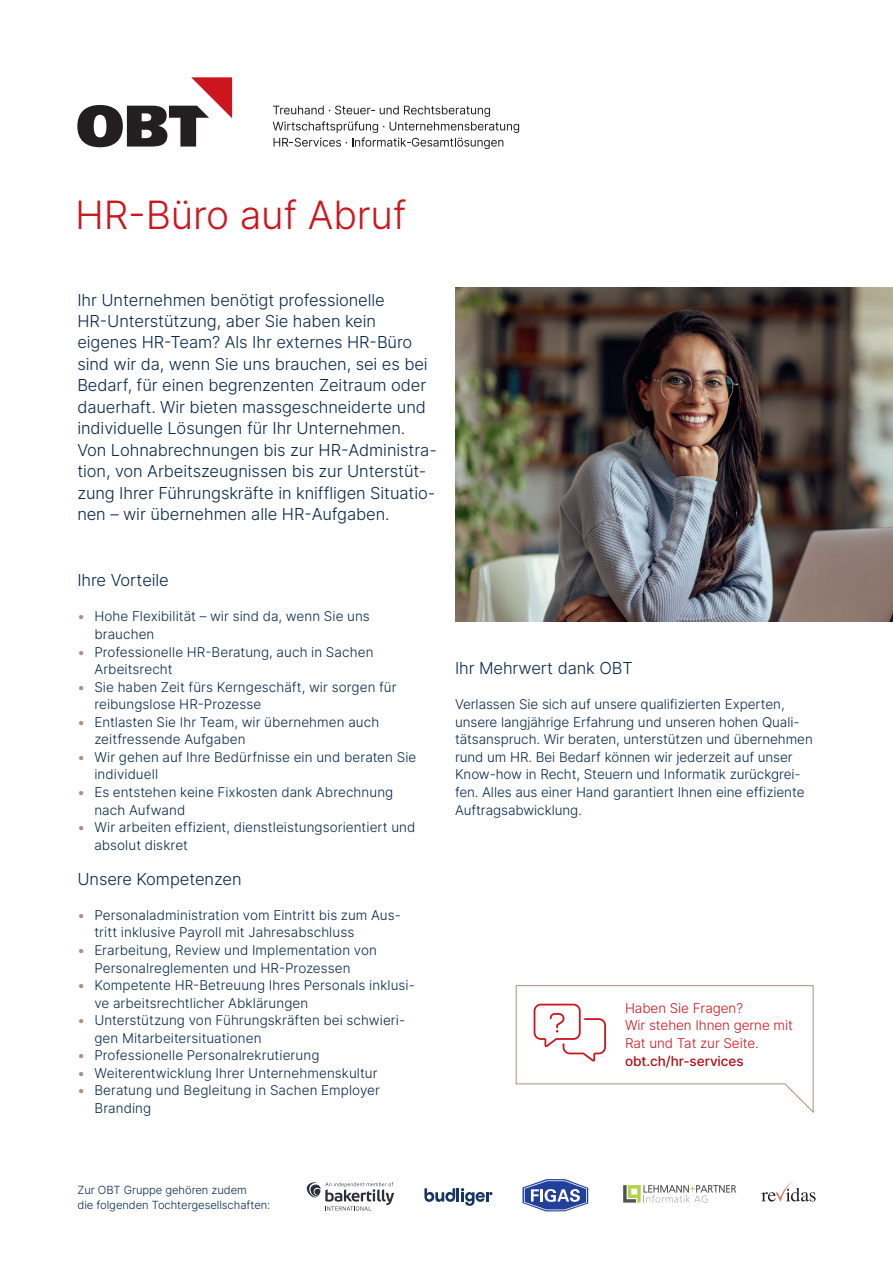
<style>
.page{position:relative;width:893px;height:1263px;background:#fff}
.page>*{position:absolute;margin:0;border:0;box-sizing:border-box;transform-origin:0 0}
.t1{font:300 39px "Inter";letter-spacing:-.005em;color:#cd151d}
.t2{font:300 16.5px/21.5px "Inter";letter-spacing:-.005em;color:#09274c}
.t3{font:300 13.5px/17.5px "Inter";letter-spacing:.005em;color:#09274c}
.t4{font:300 13.5px/17.5px "Inter";letter-spacing:-.005em;color:#cd151d}
.t5{font:500 13.5px "Inter";letter-spacing:-.005em;color:#b00d15}
.t6{font:300 11.25px/14.7px "Inter";letter-spacing:-.005em;color:#09274c}
.s1{font-weight:400;color:#ae8e7d}
</style>
<div class="page">
<svg style="left:307px;top:1182px;width:87px;height:29px"></svg>
<svg style="left:424px;top:1188px;width:68px;height:18px"></svg>
<svg style="left:522px;top:1179px;width:66px;height:32px"></svg>
<svg style="left:623px;top:1185px;width:113px;height:17px"></svg>
<svg style="left:761px;top:1181px;width:55px;height:20px"></svg>
<svg style="left:515px;top:985px;width:299px;height:128px"></svg>
<img style="left:455px;top:288px;width:438px;height:333px">
<svg style="left:77px;top:77px;width:155px;height:70px"></svg>
<svg style="left:273px;top:106px;width:246px;height:43px"></svg>
<h1 class="t1" style="left:75px;top:187px;width:333px">HR-Büro auf Abruf</h1>
<p class="t2" style="left:77px;top:289px;width:361px">Ihr Unternehmen benötigt professionelle HR-Unterstützung, aber Sie haben kein eigenes HR-Team? Als Ihr externes HR-Büro sind wir da, wenn Sie uns brauchen, sei es bei Bedarf, für einen begrenzenten Zeitraum oder dauerhaft. Wir bieten massgeschneiderte und individuelle Lösungen für Ihr Unternehmen.<br>Von Lohnabrechnungen bis zur HR-Administra&shy;tion, von Arbeitszeugnissen bis zur Unterstüt&shy;zung Ihrer Führungskräfte in kniffligen Situatio&shy;nen – wir übernehmen alle HR-Aufgaben.</p>
<p class="t2" style="left:77px;top:569px;width:93px">Ihre Vorteile</p>
<p class="t3" style="left:94px;top:608px;width:277px;text-indent:-17px"><span class="s1">•</span> Hohe Flexibilität – wir sind da, wenn Sie uns brauchen</p>
<p class="t3" style="left:94px;top:643px;width:281px;text-indent:-17px"><span class="s1">•</span> Professionelle HR-Beratung, auch in Sachen<br>Arbeitsrecht</p>
<p class="t3" style="left:94px;top:678px;width:304px;text-indent:-17px"><span class="s1">•</span> Sie haben Zeit fürs Kerngeschäft, wir sorgen für reibungslose HR-Prozesse</p>
<p class="t3" style="left:94px;top:713px;width:286px;text-indent:-17px"><span class="s1">•</span> Entlasten Sie Ihr Team, wir übernehmen auch zeitfressende Aufgaben</p>
<p class="t3" style="left:94px;top:748px;width:323px;text-indent:-17px"><span class="s1">•</span> Wir gehen auf Ihre Bedürfnisse ein und beraten Sie individuell</p>
<p class="t3" style="left:94px;top:783px;width:300px;text-indent:-17px"><span class="s1">•</span> Es entstehen keine Fixkosten dank Abrechnung nach Aufwand</p>
<p class="t3" style="left:94px;top:818px;width:322px;text-indent:-17px"><span class="s1">•</span> Wir arbeiten effizient, dienstleistungsorientiert und absolut diskret</p>
<p class="t2" style="left:77px;top:868px;width:166px">Unsere Kompetenzen</p>
<p class="t3" style="left:94px;top:906px;width:308px;text-indent:-17px"><span class="s1">•</span> Personaladministration vom Eintritt bis zum Aus&shy;tritt inklusive Payroll mit Jahresabschluss</p>
<p class="t3" style="left:94px;top:941px;width:284px;text-indent:-17px"><span class="s1">•</span> Erarbeitung, Review und Implementation von<br>Personalreglementen und HR-Prozessen</p>
<p class="t3" style="left:94px;top:976px;width:322px;text-indent:-17px"><span class="s1">•</span> Kompetente HR-Betreuung Ihres Personals inklusi&shy;ve arbeitsrechtlicher Abklärungen</p>
<p class="t3" style="left:94px;top:1011px;width:312px;text-indent:-17px"><span class="s1">•</span> Unterstützung von Führungskräften bei schwieri&shy;gen Mitarbeitersituationen</p>
<p class="t3" style="left:77px;top:1046px;width:244px"><span class="s1">•</span> Professionelle Personalrekrutierung</p>
<p class="t3" style="left:77px;top:1064px;width:302px"><span class="s1">•</span> Weiterentwicklung Ihrer Unternehmenskultur</p>
<p class="t3" style="left:94px;top:1081px;width:287px;text-indent:-17px"><span class="s1">•</span> Beratung und Begleitung in Sachen Employer<br>Branding</p>
<p class="t2" style="left:455px;top:657px;width:179px">Ihr Mehrwert dank OBT</p>
<p class="t3" style="left:455px;top:695px;width:359px">Verlassen Sie sich auf unsere qualifizierten Experten, unsere langjährige Erfahrung und unseren hohen Quali&shy;tätsanspruch. Wir beraten, unterstützen und übernehmen rund um HR. Bei Bedarf können wir jederzeit auf unser Know-how in Recht, Steuern und Informatik zurückgrei&shy;fen. Alles aus einer Hand garantiert Ihnen eine effiziente Auftragsabwicklung.</p>
<p class="t4" style="left:625px;top:999px;width:169px">Haben Sie Fragen?<br>Wir stehen Ihnen gerne mit<br>Rat und Tat zur Seite.</p>
<p class="t5" style="left:625px;top:1051px;width:120px">obt.ch/hr-services</p>
<p class="t6" style="left:78px;top:1183px;width:194px">Zur OBT Gruppe gehören zudem<br>die folgenden Tochtergesellschaften:</p>
</div>
